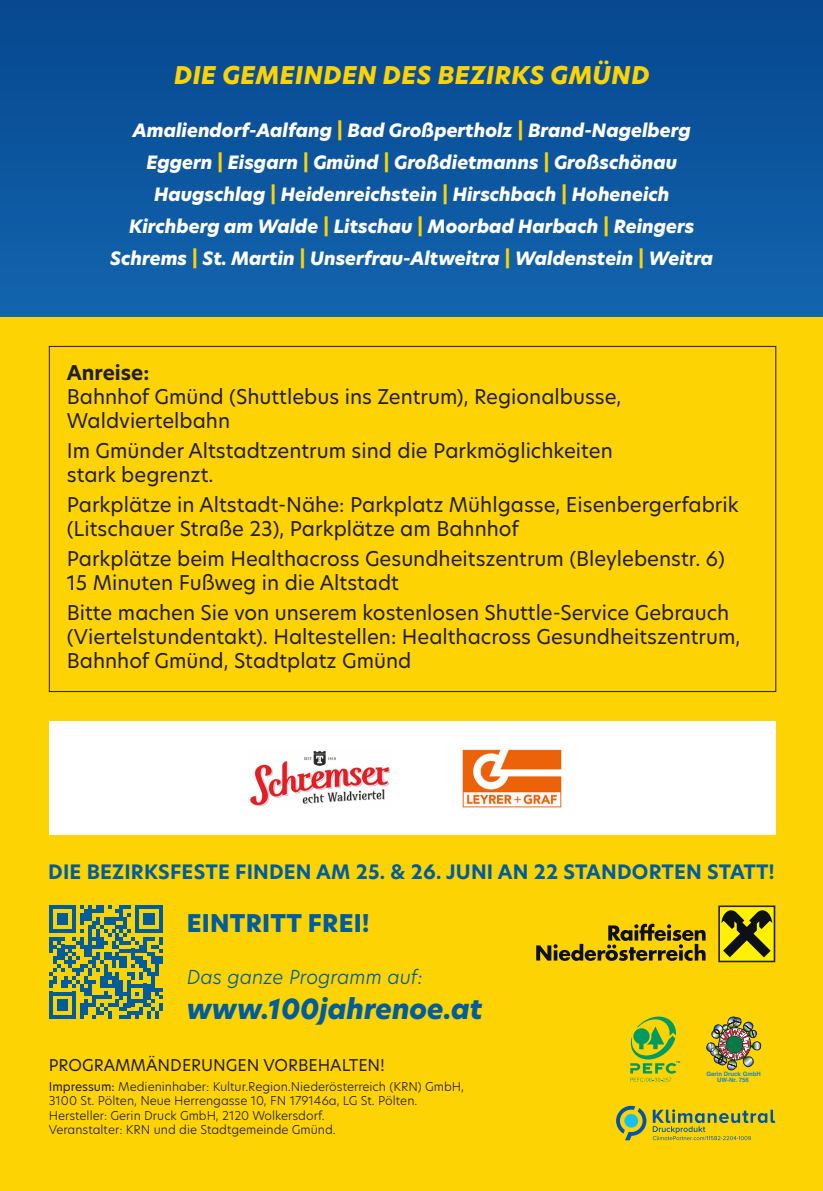
<style>
.page{position:relative;width:823px;height:1191px;background:#fff}
.page>*{position:absolute;margin:0;border:0;box-sizing:border-box;transform-origin:0 0}
.t1{font:italic 800 27.2px "Hero New";color:#005d9c}
.t2{font:italic 800 24px "Hero New";letter-spacing:.02em;color:#fed304}
.t3{font:800 24px "Hero New";letter-spacing:.01em;color:#005d9c}
.t4{font:20px/24px "Hero New";color:#231f20}
.t5{font:700 20px "Hero New";color:#231f20}
.t6{font:700 19.4px "Hero New";letter-spacing:.01em;color:#005d9c}
.t7{font:italic 300 19px "Hero New";color:#005d9c}
.t8{font:italic 800 18px/32px "Hero New";color:#fff;text-align:center}
.t9{font:16px "Hero New";color:#231f20}
.t10{font:300 12px/14.4px "Hero New";color:#231f20}
.t11{font:700 6px/6px "Helvetica";color:#1b84c0;text-align:center}
.s1{color:#fed304}
.s2{font-weight:400}
</style>
<div class="page">
<svg style="left:0;top:0;width:822px;height:317px;background:#0b559e"></svg>
<div style="left:0;top:317px;width:822px;height:874px;background:#fed304"></div>
<svg style="left:49px;top:905px;width:113px;height:114px"></svg>
<svg style="left:718px;top:905px;width:56px;height:57px;background:#948e0b"></svg>
<svg style="left:536px;top:923px;width:169px;height:38px"></svg>
<img style="left:706px;top:1016px;width:54px;height:54px">
<svg style="left:616px;top:1106px;width:30px;height:34px"></svg>
<svg style="left:652px;top:1109px;width:122px;height:31px"></svg>
<svg style="left:630px;top:1016px;width:49px;height:65px"></svg>
<div style="left:49px;top:721px;width:725px;height:114px;background:#fff"></div>
<img style="left:250px;top:750px;width:140px;height:57px">
<img style="left:462px;top:749px;width:100px;height:59px">
<p class="t2" style="left:174px;top:59px;width:476px">DIE GEMEINDEN DES BEZIRKS GMÜND</p>
<p class="t8" style="left:110px;top:114px;width:604px">Amaliendorf-Aalfang <span class="s1">|</span> Bad Großpertholz <span class="s1">|</span> Brand-Nagelberg Eggern <span class="s1">|</span> Eisgarn <span class="s1">|</span> Gmünd <span class="s1">|</span> Großdietmanns <span class="s1">|</span> Großschönau Haugschlag <span class="s1">|</span> Heidenreichstein <span class="s1">|</span> Hirschbach <span class="s1">|</span> Hoheneich Kirchberg am Walde <span class="s1">|</span> Litschau <span class="s1">|</span> Moorbad Harbach <span class="s1">|</span> Reingers Schrems <span class="s1">|</span> St. Martin <span class="s1">|</span> Unserfrau-Altweitra <span class="s1">|</span> Waldenstein <span class="s1">|</span> Weitra</p>
<p class="t5" style="left:67px;top:359px;width:84px">Anreise:</p>
<p class="t4" style="left:67px;top:384px;width:556px">Bahnhof Gmünd (Shuttlebus ins Zentrum), Regionalbusse,<br>Waldviertelbahn</p>
<p class="t4" style="left:67px;top:438px;width:547px">Im Gmünder Altstadtzentrum sind die Parkmöglichkeiten stark begrenzt.</p>
<p class="t4" style="left:67px;top:492px;width:673px">Parkplätze in Altstadt-Nähe: Parkplatz Mühlgasse, Eisenbergerfabrik (Litschauer Straße 23), Parkplätze am Bahnhof</p>
<p class="t4" style="left:67px;top:546px;width:659px">Parkplätze beim Healthacross Gesundheitszentrum (Bleylebenstr. 6)<br>15 Minuten Fußweg in die Altstadt</p>
<p class="t4" style="left:67px;top:600px;width:674px">Bitte machen Sie von unserem kostenlosen Shuttle-Service Gebrauch (Viertelstundentakt). Haltestellen: Healthacross Gesundheitszentrum,<br>Bahnhof Gmünd, Stadtplatz Gmünd</p>
<p class="t6" style="left:48px;top:858px;width:727px">DIE BEZIRKSFESTE FINDEN AM 25. &amp; 26. JUNI AN 22 STANDORTEN STATT!</p>
<p class="t3" style="left:187px;top:906px;width:184px">EINTRITT FREI!</p>
<p class="t7" style="left:187px;top:964px;width:237px">Das ganze Programm auf:</p>
<h1 class="t1" style="left:187px;top:990px;width:297px">www.100jahrenoe.at</h1>
<p class="t9" style="left:49px;top:1054px;width:337px">PROGRAMMÄNDERUNGEN VORBEHALTEN!</p>
<p class="t10" style="left:49px;top:1079px;width:416px"><span class="s2">Impressum:</span> Medieninhaber: Kultur.Region.Niederösterreich (KRN) GmbH, 3100 St. Pölten, Neue Herrengasse 10, FN 179146a, LG St. Pölten.<br>Hersteller: Gerin Druck GmbH, 2120 Wolkersdorf.<br>Veranstalter: KRN und die Stadtgemeinde Gmünd.</p>
<p class="t11" style="left:706px;top:1070px;width:56px">Gerin Druck GmbH<br>UW-Nr. 756</p>
</div>
